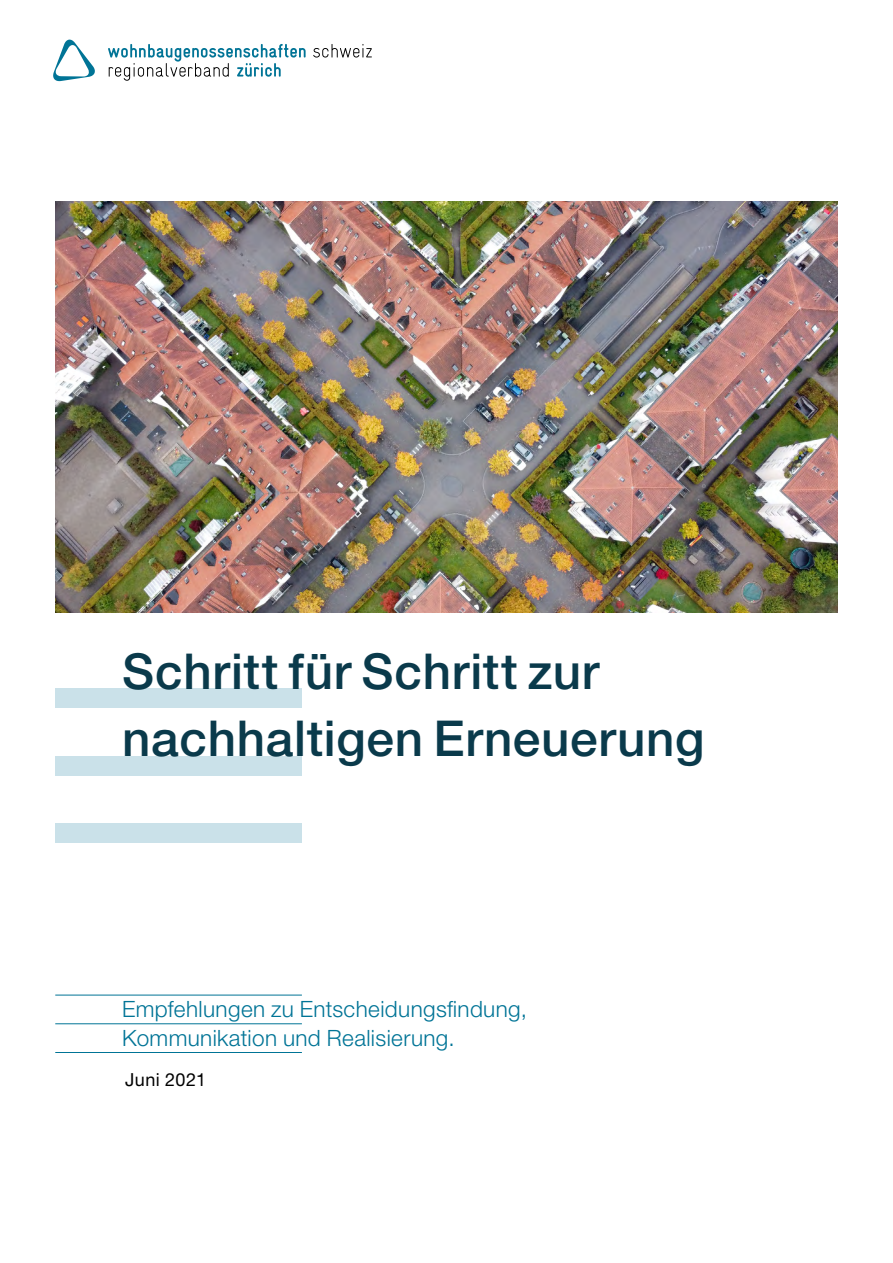
<style>
.page{position:relative;width:893px;height:1263px;background:#fff}
.page>*{position:absolute;margin:0;border:0;box-sizing:border-box;transform-origin:0 0}
.t1{font:500 49.5px/66.9px "Helvetica Neue LT Std";letter-spacing:.015em;color:#0a3a4b}
.t2{font:300 22.5px/28.7px "Helvetica Neue LT Std";letter-spacing:.015em;color:#007496}
.t3{font:18px "Helvetica Neue LT Std";letter-spacing:.03em;color:#000}
</style>
<div class="page">
<img style="left:55px;top:202px;width:783px;height:410px">
<div style="left:55px;top:689px;width:247px;height:19px;background:#cae1e9"></div>
<div style="left:55px;top:756px;width:247px;height:19px;background:#cae1e9"></div>
<div style="left:55px;top:823px;width:247px;height:19px;background:#cae1e9"></div>
<hr style="left:55px;top:995px;width:247px;height:1px;background:#007496">
<hr style="left:55px;top:1023px;width:247px;height:1px;background:#007496">
<hr style="left:55px;top:1052px;width:247px;height:1px;background:#007496">
<svg style="left:313px;top:44px;width:59px;height:14px"></svg>
<svg style="left:108px;top:44px;width:198px;height:37px"></svg>
<svg style="left:53px;top:39px;width:42px;height:43px"></svg>
<h1 class="t1" style="left:122px;top:637px;width:584px">Schritt für Schritt zur nachhaltigen Erneuerung</h1>
<p class="t2" style="left:122px;top:994px;width:406px">Empfehlungen zu Entscheidungsfindung,<br>Kommunikation und Realisierung.</p>
<p class="t3" style="left:125px;top:1069px;width:83px">Juni 2021</p>
</div>
